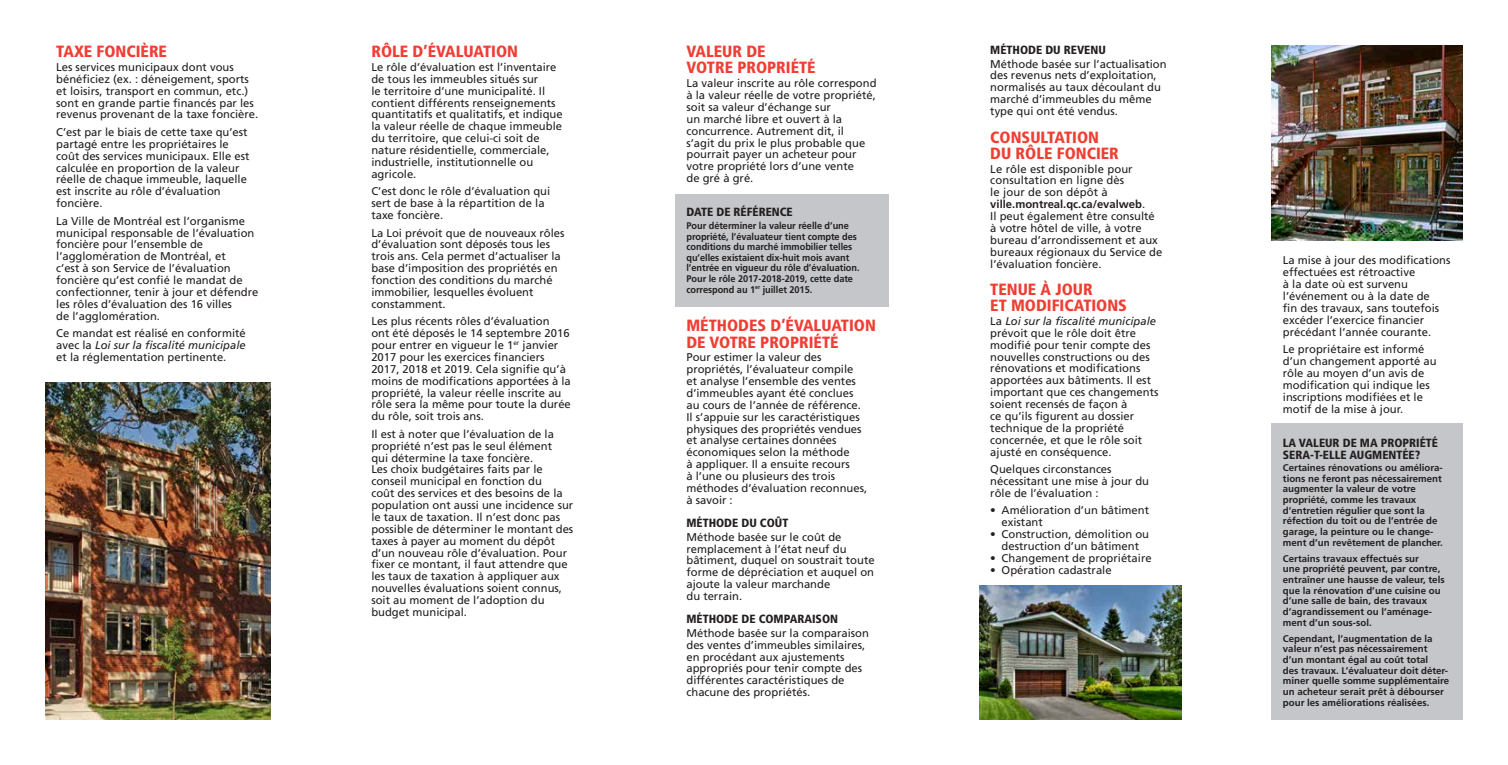
<style>
.page{position:relative;width:1508px;height:765px;background:#fff}
.page>*{position:absolute;margin:0;border:0;box-sizing:border-box;transform-origin:0 0}
.t1{font:900 condensed 16.25px/16.2px "Frutiger";color:#ef3e34}
.t2{font:900 condensed 11.88px/11.9px "Frutiger";color:#231f20}
.t3{font:11.25px/11.9px "Frutiger";color:#231f20}
.t4{font:700 9.75px/10.6px "Frutiger";color:#231f20}
.t5{font:700 9.75px/10.6px "Frutiger";color:#231f20;scale:.95 1}
.s1{font-style:italic}
.s2{font-weight:700}
</style>
<div class="page">
<div style="left:675px;top:194px;width:213px;height:113px;background:#c4c6ca"></div>
<div style="left:1271px;top:423px;width:191px;height:297px;background:#c4c6ca"></div>
<img style="left:45px;top:382px;width:225px;height:338px">
<img style="left:1271px;top:45px;width:191px;height:195px">
<img style="left:979px;top:586px;width:202px;height:134px">
<h1 class="t1" style="left:56px;top:43px;width:112px">TAXE FONCIÈRE</h1>
<p class="t3" style="left:56px;top:61px;width:203px">Les services municipaux dont vous bénéficiez (ex. : déneigement, sports et loisirs, transport en commun, etc.) sont en grande partie financés par les revenus provenant de la taxe foncière.</p>
<p class="t3" style="left:56px;top:126px;width:195px">C’est par le biais de cette taxe qu’est partagé entre les propriétaires le coût des services municipaux. Elle est calculée en proportion de la valeur réelle de chaque immeuble, laquelle est inscrite au rôle d’évaluation foncière.</p>
<p class="t3" style="left:56px;top:215px;width:204px">La Ville de Montréal est l’organisme municipal responsable de l’évaluation foncière pour l’ensemble de l’agglomération de Montréal, et<br>c’est à son Service de l’évaluation foncière qu’est confié le mandat de confectionner, tenir à jour et défendre les rôles d’évaluation des 16 villes<br>de l’agglomération.</p>
<p class="t3" style="left:56px;top:327px;width:191px;text-align:justify">Ce mandat est réalisé en conformité avec la <span class="s1">Loi sur la fiscalité municipale </span>et la réglementation pertinente.</p>
<h1 class="t1" style="left:371px;top:43px;width:148px">RÔLE D’ÉVALUATION</h1>
<p class="t3" style="left:371px;top:61px;width:193px">Le rôle d’évaluation est l’inventaire de tous les immeubles situés sur<br>le territoire d’une municipalité. Il contient différents renseignements quantitatifs et qualitatifs, et indique la valeur réelle de chaque immeuble du territoire, que celui-ci soit de nature résidentielle, commerciale, industrielle, institutionnelle ou agricole.</p>
<p class="t3" style="left:371px;top:185px;width:180px">C’est donc le rôle d’évaluation qui sert de base à la répartition de la taxe foncière.</p>
<p class="t3" style="left:371px;top:227px;width:195px">La Loi prévoit que de nouveaux rôles d’évaluation sont déposés tous les trois ans. Cela permet d’actualiser la base d’imposition des propriétés en fonction des conditions du marché immobilier, lesquelles évoluent constamment.</p>
<p class="t3" style="left:371px;top:315px;width:201px">Les plus récents rôles d’évaluation<br>ont été déposés le 14 septembre 2016 pour entrer en vigueur le 1<sup>er</sup> janvier 2017 pour les exercices financiers 2017, 2018 et 2019. Cela signifie qu’à moins de modifications apportées à la propriété, la valeur réelle inscrite au rôle sera la même pour toute la durée du rôle, soit trois ans.</p>
<p class="t3" style="left:371px;top:428px;width:203px">Il est à noter que l’évaluation de la propriété n’est pas le seul élément<br>qui détermine la taxe foncière.<br>Les choix budgétaires faits par le conseil municipal en fonction du<br>coût des services et des besoins de la population ont aussi une incidence sur le taux de taxation. Il n’est donc pas possible de déterminer le montant des taxes à payer au moment du dépôt d’un nouveau rôle d’évaluation. Pour fixer ce montant, il faut attendre que les taux de taxation à appliquer aux nouvelles évaluations soient connus, soit au moment de l’adoption du budget municipal.</p>
<h1 class="t1" style="left:686px;top:43px;width:131px">VALEUR DE<br>VOTRE PROPRIÉTÉ</h1>
<p class="t3" style="left:686px;top:77px;width:192px">La valeur inscrite au rôle correspond à la valeur réelle de votre propriété, soit sa valeur d’échange sur<br>un marché libre et ouvert à la concurrence. Autrement dit, il<br>s’agit du prix le plus probable que pourrait payer un acheteur pour votre propriété lors d’une vente<br>de gré à gré.</p>
<p class="t2" style="left:686px;top:206px;width:108px">DATE DE RÉFÉRENCE</p>
<p class="t5" style="left:686px;top:220px;width:184px">Pour déterminer la valeur réelle d’une propriété, l’évaluateur tient compte des conditions du marché immobilier telles qu’elles existaient dix-huit mois avant l’entrée en vigueur du rôle d’évaluation.<br>Pour le rôle 2017-2018-2019, cette date correspond au 1<sup>er</sup> juillet 2015.</p>
<h1 class="t1" style="left:686px;top:318px;width:191px">MÉTHODES D’ÉVALUATION<br>DE VOTRE PROPRIÉTÉ</h1>
<p class="t3" style="left:686px;top:351px;width:182px">Pour estimer la valeur des propriétés, l’évaluateur compile<br>et analyse l’ensemble des ventes d’immeubles ayant été conclues au cours de l’année de référence.<br>Il s’appuie sur les caractéristiques physiques des propriétés vendues et analyse certaines données économiques selon la méthode<br>à appliquer. Il a ensuite recours<br>à l’une ou plusieurs des trois méthodes d’évaluation reconnues, à savoir :</p>
<p class="t2" style="left:686px;top:517px;width:103px">MÉTHODE DU COÛT</p>
<p class="t3" style="left:686px;top:531px;width:190px">Méthode basée sur le coût de remplacement à l’état neuf du bâtiment, duquel on soustrait toute forme de dépréciation et auquel on ajoute la valeur marchande<br>du terrain.</p>
<p class="t2" style="left:686px;top:613px;width:153px">MÉTHODE DE COMPARAISON</p>
<p class="t3" style="left:686px;top:627px;width:184px">Méthode basée sur la comparaison des ventes d’immeubles similaires, en procédant aux ajustements appropriés pour tenir compte des différentes caractéristiques de chacune des propriétés.</p>
<p class="t2" style="left:990px;top:44px;width:117px">MÉTHODE DU REVENU</p>
<p class="t3" style="left:990px;top:58px;width:178px">Méthode basée sur l’actualisation des revenus nets d’exploitation, normalisés au taux découlant du marché d’immeubles du même type qui ont été vendus.</p>
<h1 class="t1" style="left:990px;top:129px;width:130px">CONSULTATION<br>DU RÔLE FONCIER</h1>
<p class="t3" style="left:990px;top:163px;width:173px">Le rôle est disponible pour consultation en ligne dès<br>le jour de son dépôt à <span class="s2">ville.montreal.qc.ca/evalweb</span>.<br>Il peut également être consulté à votre hôtel de ville, à votre bureau d’arrondissement et aux bureaux régionaux du Service de l’évaluation foncière.</p>
<h1 class="t1" style="left:990px;top:281px;width:138px">TENUE À JOUR<br>ET MODIFICATIONS</h1>
<p class="t3" style="left:990px;top:315px;width:170px">La <span class="s1">Loi sur la fiscalité municipale </span>prévoit que le rôle doit être modifié pour tenir compte des nouvelles constructions ou des rénovations et modifications apportées aux bâtiments. Il est important que ces changements soient recensés de façon à<br>ce qu’ils figurent au dossier technique de la propriété concernée, et que le rôle soit ajusté en conséquence.</p>
<p class="t3" style="left:990px;top:463px;width:160px">Quelques circonstances nécessitant une mise à jour du rôle de l’évaluation :</p>
<p class="t3" style="left:1001px;top:504px;width:149px;text-indent:-11px">• Amélioration d’un bâtiment existant</p>
<p class="t3" style="left:990px;top:528px;width:160px;text-align:center">• Construction, démolition ou destruction d’un bâtiment</p>
<p class="t3" style="left:990px;top:552px;width:163px">• Changement de propriétaire</p>
<p class="t3" style="left:990px;top:564px;width:123px">• Opération cadastrale</p>
<p class="t3" style="left:1282px;top:255px;width:169px">La mise à jour des modifications effectuées est rétroactive<br>à la date où est survenu l’événement ou à la date de<br>fin des travaux, sans toutefois excéder l’exercice financier précédant l’année courante.</p>
<p class="t3" style="left:1282px;top:343px;width:155px">Le propriétaire est informé d’un changement apporté au rôle au moyen d’un avis de modification qui indique les inscriptions modifiées et le motif de la mise à jour.</p>
<p class="t2" style="left:1282px;top:437px;width:157px">LA VALEUR DE MA PROPRIÉTÉ<br>SERA-T-ELLE AUGMENTÉE?</p>
<p class="t4" style="left:1282px;top:462px;width:161px">Certaines rénovations ou améliora&shy;tions ne feront pas nécessairement augmenter la valeur de votre propriété, comme les travaux d’entretien régulier que sont la réfection du toit ou de l’entrée de garage, la peinture ou le change&shy;ment d’un revêtement de plancher.</p>
<p class="t4" style="left:1282px;top:553px;width:163px">Certains travaux effectués sur<br>une propriété peuvent, par contre, entraîner une hausse de valeur, tels que la rénovation d’une cuisine ou d’une salle de bain, des travaux d’agrandissement ou l’aménage&shy;ment d’un sous-sol.</p>
<p class="t4" style="left:1282px;top:633px;width:168px">Cependant, l’augmentation de la valeur n’est pas nécessairement d’un montant égal au coût total<br>des travaux. L’évaluateur doit déter&shy;miner quelle somme supplémentaire un acheteur serait prêt à débourser pour les améliorations réalisées.</p>
</div>
